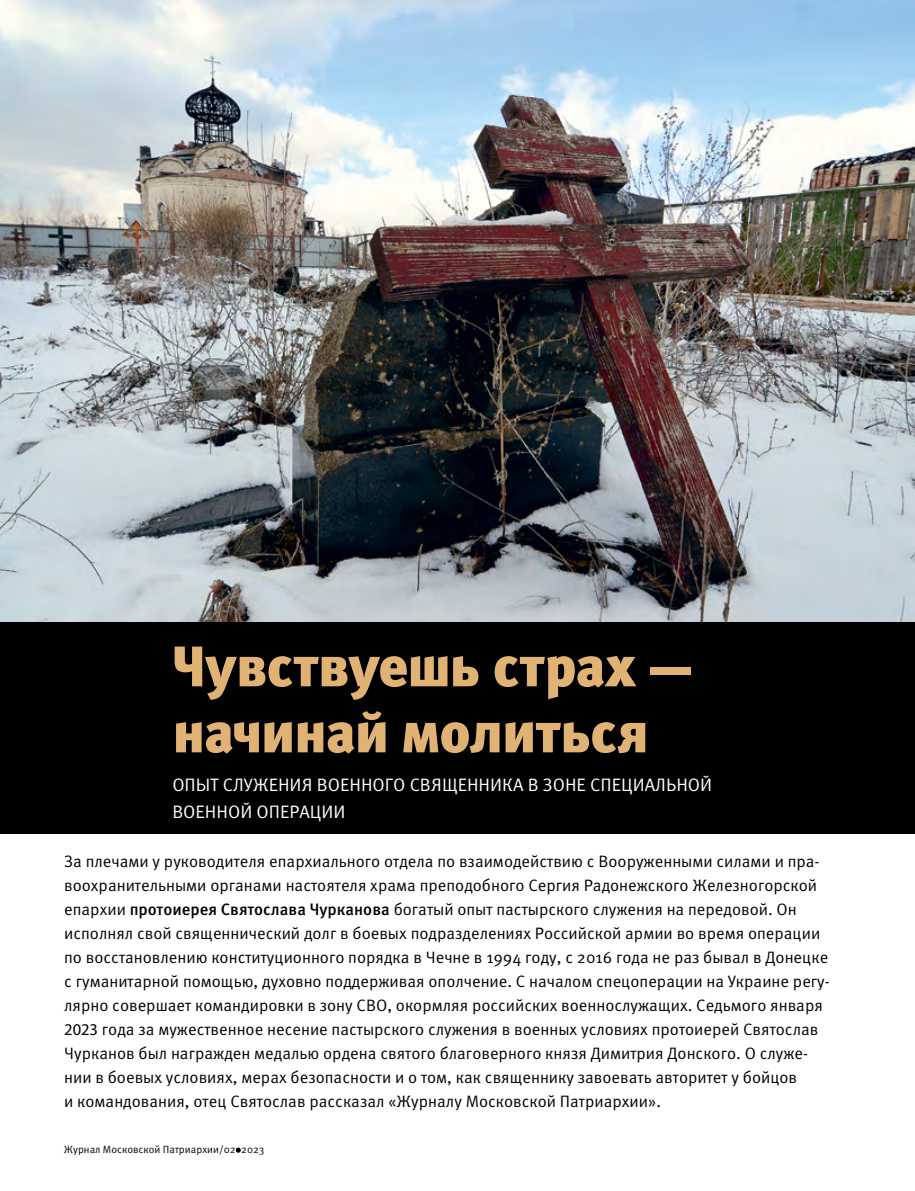
<style>
.page{position:relative;width:915px;height:1191px;background:#fff}
.page>*{position:absolute;margin:0;border:0;box-sizing:border-box;transform-origin:0 0}
.t1{font:900 57px/66px "Meta Pro";letter-spacing:-.02em;color:#e0b374}
.t2{font:18px/27px "Meta Pro";color:#fff}
.t3{font:16.5px/24px "Meta Pro";color:#000}
.t4{font:10.5px "Meta Pro";color:#000}
.s1{font-weight:500}
.s2{font-family:"Myriad Pro"}
</style>
<div class="page">
<svg style="left:236px;top:1147px;width:5px;height:5px"></svg>
<div style="left:0;top:591px;width:914px;height:242px;background:#000"></div>
<img style="left:0;top:0;width:914px;height:622px">
<h1 class="t1" style="left:172px;top:635px;width:522px">Чувствуешь страх — начинай молиться</h1>
<p class="t2" style="left:172px;top:771px;width:541px">ОПЫТ СЛУЖЕНИЯ ВОЕННОГО СВЯЩЕННИКА В ЗОНЕ СПЕЦИАЛЬНОЙ<br>ВОЕННОЙ ОПЕРАЦИИ</p>
<p class="t3" style="left:64px;top:849px;width:766px">За плечами у руководителя епархиального отдела по взаимодействию с Вооруженными силами и пра&shy;воохранительными органами настоятеля храма преподобного Сергия Радонежского Железногорской епархии <span class="s1">протоиерея Святослава Чурканова</span> богатый опыт пастырского служения на передовой. Он исполнял свой священнический долг в боевых подразделениях Российской армии во время операции по восстановлению конституционного порядка в Чечне в 1994 году, с 2016 года не раз бывал в Донецке с гуманитарной помощью, духовно поддерживая ополчение. С началом спецоперации на Украине регу&shy;лярно совершает командировки в зону СВО, окормляя российских военнослужащих. Седьмого января <span class="s2">2023</span> года за мужественное несение пастырского служения в военных условиях протоиерей Святослав Чурканов был награжден медалью ордена святого благоверного князя Димитрия Донского. О служе&shy;нии в боевых условиях, мерах безопасности и о том, как священнику завоевать авторитет у бойцов<br>и командования, отец Святослав рассказал «Журналу Московской Патриархии».</p>
<p class="t4" style="left:64px;top:1142px;width:202px">Журнал Московской Патриархии/02 2023</p>
</div>
